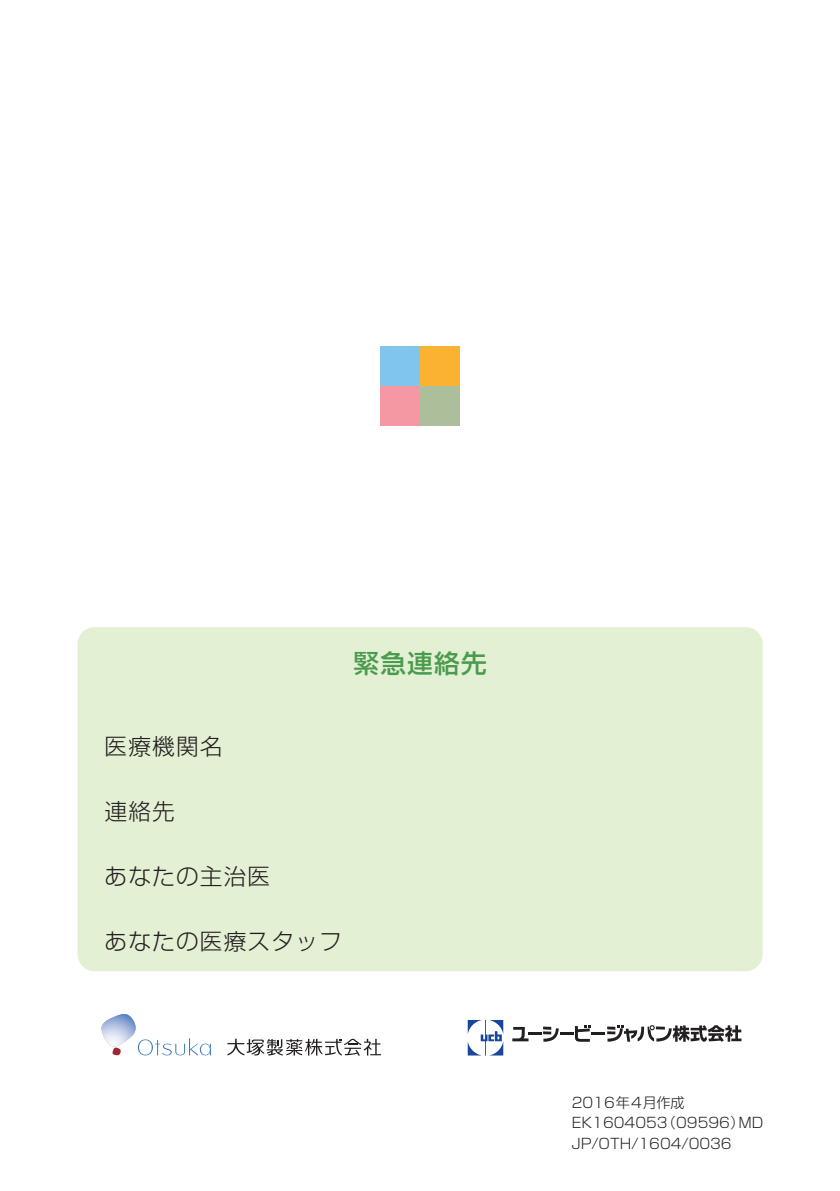
<style>
.page{position:relative;width:840px;height:1191px;background:#fff}
.page>*{position:absolute;margin:0;border:0;box-sizing:border-box;transform-origin:0 0}
.t1{font:500 25.6px "Shin Go Pro";letter-spacing:.05em;color:#4a9b4d}
.t2{font:300 22.6px "Shin Go Pro";letter-spacing:.05em;color:#231f20}
.t3{font:300 14.2px/20.8px "Shin Go Pro";color:#231f20}
</style>
<div class="page">
<svg style="left:101px;top:1014px;width:110px;height:41px"></svg>
<svg style="left:227px;top:1038px;width:154px;height:17px"></svg>
<svg style="left:575px;top:1025px;width:15px;height:16px"></svg>
<svg style="left:512px;top:1026px;width:46px;height:15px"></svg>
<svg style="left:467px;top:1020px;width:36px;height:35px"></svg>
<hr style="left:559px;top:1032px;width:14px;height:3px;background:#231f20">
<hr style="left:590px;top:1032px;width:14px;height:3px;background:#231f20">
<svg style="left:607px;top:1025px;width:134px;height:17px"></svg>
<div style="left:77px;top:627px;width:685px;height:344px;background:#e4f0d4;border-radius:17px"></div>
<div style="left:380px;top:346px;width:40px;height:40px;background:#80c5ed"></div>
<div style="left:420px;top:346px;width:39px;height:40px;background:#fbb131"></div>
<div style="left:380px;top:386px;width:40px;height:39px;background:#f598a3"></div>
<div style="left:420px;top:386px;width:39px;height:39px;background:#adbf9a"></div>
<p class="t1" style="left:353px;top:642px;width:134px">緊急連絡先</p>
<p class="t2" style="left:104px;top:728px;width:119px">医療機関名</p>
<p class="t2" style="left:104px;top:792px;width:72px">連絡先</p>
<p class="t2" style="left:104px;top:857px;width:167px">あなたの主治医</p>
<p class="t2" style="left:104px;top:922px;width:238px">あなたの医療スタッフ</p>
<p class="t3" style="left:571px;top:1090px;width:193px">2016年4月作成<br>EK1604053（09596）MD<br>JP/OTH/1604/0036</p>
</div>
